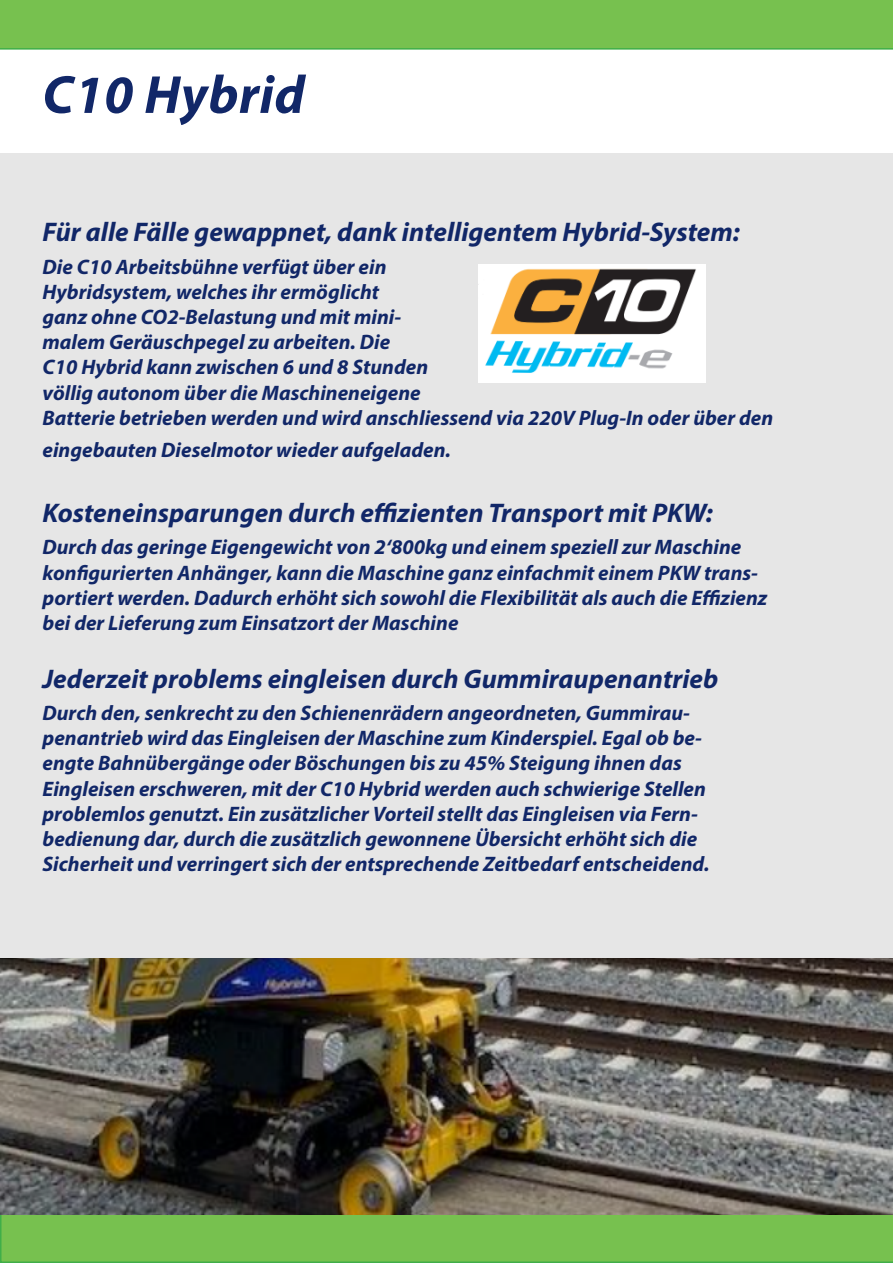
<style>
.page{position:relative;width:893px;height:1263px;background:#fff}
.page>*{position:absolute;margin:0;border:0;box-sizing:border-box;transform-origin:0 0}
.t1{font:italic 700 54px "Myriad Pro";letter-spacing:.01em;color:#112768}
.t2{font:italic 700 27px "Myriad Pro";color:#112768}
.t3{font:italic 700 21px/25.2px "Myriad Pro";color:#112768}
</style>
<div class="page">
<div style="left:0;top:153px;width:893px;height:1066px;background:#e6e6e6"></div>
<div style="left:0;top:0;width:893px;height:50px;background:#77c14f"></div>
<div style="left:0;top:1214px;width:893px;height:49px;background:#77c14f"></div>
<img style="left:478px;top:265px;width:228px;height:118px">
<img style="left:0;top:959px;width:893px;height:255px">
<p class="t1" style="left:42px;top:60px;width:264px">C10 Hybrid</p>
<p class="t2" style="left:43px;top:215px;width:699px">Für alle Fälle gewappnet, dank intelligentem Hybrid-System:</p>
<p class="t3" style="left:43px;top:253px;width:345px">Die C10 Arbeitsbühne verfügt über ein</p>
<p class="t3" style="left:43px;top:278px;width:338px">Hybridsystem, welches ihr ermöglicht</p>
<p class="t3" style="left:43px;top:304px;width:360px">ganz ohne CO2-Belastung und mit mini-</p>
<p class="t3" style="left:43px;top:329px;width:349px">malem Geräuschpegel zu arbeiten. Die</p>
<p class="t3" style="left:43px;top:354px;width:387px">C10 Hybrid kann zwischen 6 und 8 Stunden</p>
<p class="t3" style="left:43px;top:379px;width:380px">völlig autonom über die Maschineneigene</p>
<p class="t3" style="left:43px;top:401px;width:732px;line-height:32.4px">Batterie betrieben werden und wird anschliessend via 220V Plug-In oder über den eingebauten Dieselmotor wieder aufgeladen.</p>
<p class="t2" style="left:43px;top:495px;width:672px">Kosteneinsparungen durch effizienten Transport mit PKW:</p>
<p class="t3" style="left:43px;top:534px;width:726px">Durch das geringe Eigengewicht von 2‘800kg und einem speziell zur Maschine konfigurierten Anhänger, kann die Maschine ganz einfachmit einem PKW trans&shy;portiert werden. Dadurch erhöht sich sowohl die Flexibilität als auch die Effizienz bei der Lieferung zum Einsatzort der Maschine</p>
<p class="t2" style="left:43px;top:661px;width:677px">Jederzeit problems eingleisen durch Gummiraupenantrieb</p>
<p class="t3" style="left:43px;top:700px;width:668px">Durch den, senkrecht zu den Schienenrädern angeordneten, Gummirau&shy;penantrieb wird das Eingleisen der Maschine zum Kinderspiel. Egal ob be&shy;engte Bahnübergänge oder Böschungen bis zu 45% Steigung ihnen das Eingleisen erschweren, mit der C10 Hybrid werden auch schwierige Stellen problemlos genutzt. Ein zusätzlicher Vorteil stellt das Eingleisen via Fern&shy;bedienung dar, durch die zusätzlich gewonnene Übersicht erhöht sich die Sicherheit und verringert sich der entsprechende Zeitbedarf entscheidend.</p>
</div>
